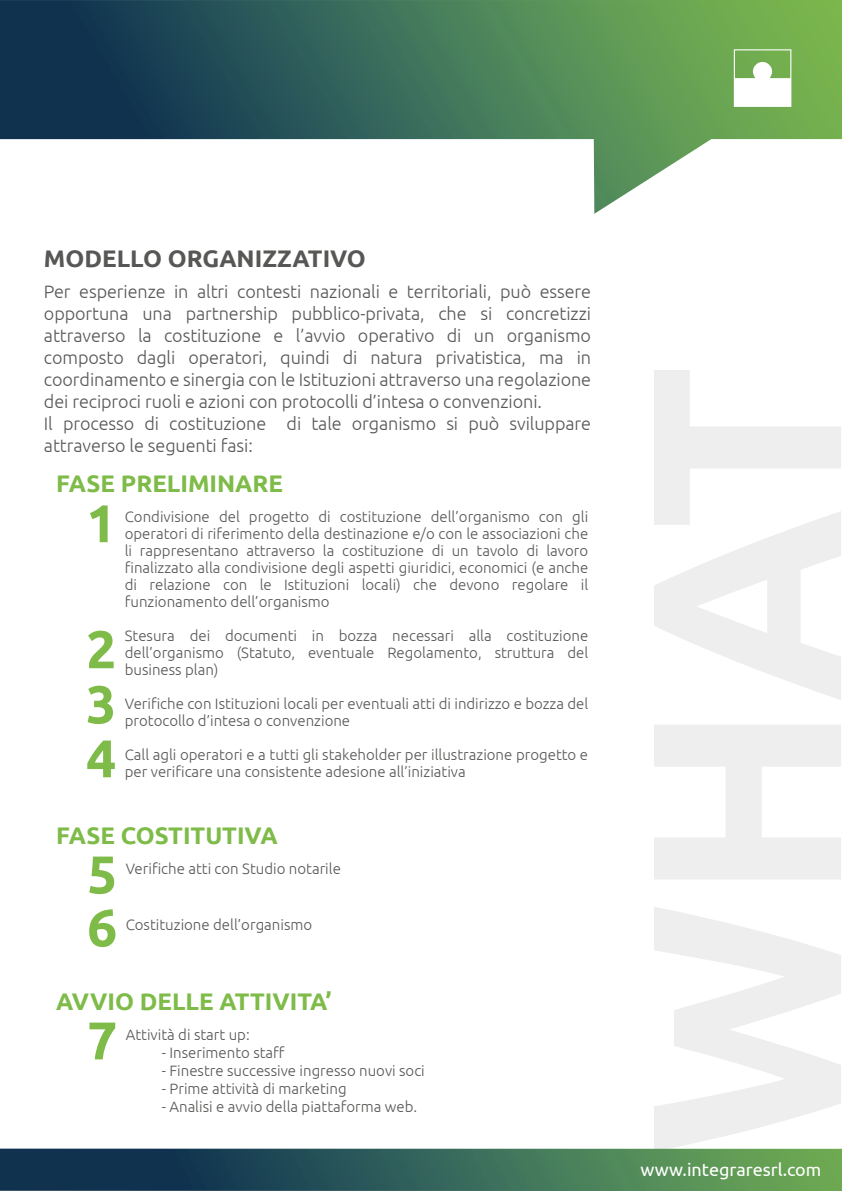
<style>
.page{position:relative;width:842px;height:1191px;background:#fff}
.page>*{position:absolute;margin:0;border:0;box-sizing:border-box;transform-origin:0 0}
.t1{font:700 53px/54.5px "Ubuntu";color:#7ebb48;text-align:justify}
.t2{font:700 24px "Ubuntu";color:#7ebb48}
.t3{font:700 24px "Ubuntu";color:#575756}
.t4{font:300 18px/22px "Ubuntu";letter-spacing:-.005em;color:#575756}
.t5{font:18px "Ubuntu";color:#fff}
.t6{font:300 15px/17px "Ubuntu";color:#575756;text-align:justify}
</style>
<div class="page">
<svg style="left:0;top:0;width:842px;height:214px"></svg>
<svg style="left:0;top:1148px;width:842px;height:43px;background:#396758"></svg>
<svg style="left:734px;top:49px;width:57px;height:58px"></svg>
<h2 class="t3" style="left:44px;top:244px;width:323px">MODELLO ORGANIZZATIVO</h2>
<p class="t4" style="left:44px;top:280px;width:549px">Per esperienze in altri contesti nazionali e territoriali, può essere opportuna una partnership pubblico-privata, che si concretizzi attraverso la costituzione e l’avvio operativo di un organismo composto dagli operatori, quindi di natura privatistica, ma in coordinamento e sinergia con le Istituzioni attraverso una regolazione dei reciproci ruoli e azioni con protocolli d’intesa o convenzioni.<br>Il processo di costituzione di tale organismo si può sviluppare attraverso le seguenti fasi:</p>
<h2 class="t2" style="left:56px;top:469px;width:228px">FASE PRELIMINARE</h2>
<h1 class="t1" style="left:86px;top:495px;width:32px">1</h1>
<p class="t6" style="left:125px;top:507px;width:465px">Condivisione del progetto di costituzione dell’organismo con gli operatori di riferimento della destinazione e/o con le associazioni che li rappresentano attraverso la costituzione di un tavolo di lavoro finalizzato alla condivisione degli aspetti giuridici, economici (e anche di relazione con le Istituzioni locali) che devono regolare il funzionamento dell’organismo</p>
<p class="t6" style="left:125px;top:626px;width:465px">Stesura dei documenti in bozza necessari alla costituzione dell’organismo (Statuto, eventuale Regolamento, struttura del business plan)</p>
<p class="t6" style="left:125px;top:694px;width:465px">Verifiche con Istituzioni locali per eventuali atti di indirizzo e bozza del protocollo d’intesa o convenzione</p>
<p class="t6" style="left:125px;top:745px;width:465px">Call agli operatori e a tutti gli stakeholder per illustrazione progetto e per verificare una consistente adesione all’iniziativa</p>
<h1 class="t1" style="left:86px;top:621px;width:32px">2<br>3<br>4</h1>
<h2 class="t2" style="left:56px;top:821px;width:223px">FASE COSTITUTIVA</h2>
<h1 class="t1" style="left:87px;top:847px;width:32px;line-height:53px">5<br>6</h1>
<p class="t6" style="left:126px;top:859px;width:217px">Verifiche atti con Studio notarile</p>
<p class="t6" style="left:126px;top:915px;width:188px">Costituzione dell’organismo</p>
<h2 class="t2" style="left:56px;top:987px;width:277px">AVVIO DELLE ATTIVITA’</h2>
<h1 class="t1" style="left:87px;top:1012px;width:32px">7</h1>
<p class="t6" style="left:126px;top:1025px;width:126px">Attività di start up:</p>
<p class="t6" style="left:162px;top:1043px;width:124px">- Inserimento staff</p>
<p class="t6" style="left:162px;top:1061px;width:265px">- Finestre successive ingresso nuovi soci</p>
<p class="t6" style="left:162px;top:1079px;width:186px">- Prime attività di marketing</p>
<p class="t6" style="left:162px;top:1097px;width:257px">- Analisi e avvio della piattaforma web.</p>
<p class="t5" style="left:641px;top:1158px;width:182px">www.integraresrl.com</p>
</div>
